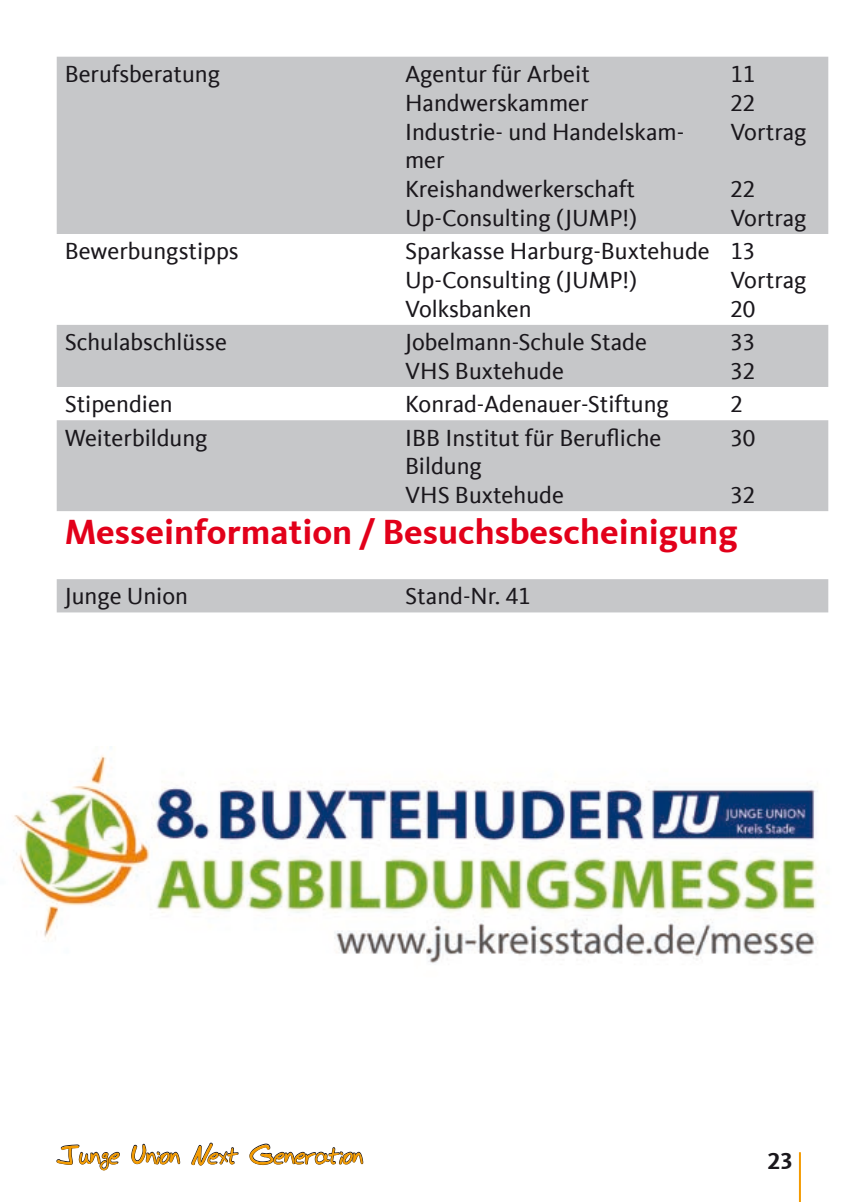
<style>
.page{position:relative;width:851px;height:1202px;background:#fff}
.page>*{position:absolute;margin:0;border:0;box-sizing:border-box;transform-origin:0 0}
.t1{font:700 36px "CDU Kievit Tab";color:#e2001a}
.t2{font:24px/28.8px "CDU Kievit Tab";color:#1a171c}
.t3{font:700 24px "Bud Hand";color:#f49b00}
.t4{font:700 24px "CDU Kievit Tab";color:#1a171c}
</style>
<div class="page">
<svg style="left:56px;top:1144px;width:64px;height:27px"></svg>
<svg style="left:131px;top:1143px;width:50px;height:22px"></svg>
<svg style="left:191px;top:1142px;width:48px;height:24px"></svg>
<svg style="left:249px;top:1143px;width:114px;height:22px"></svg>
<hr style="left:798px;top:1152px;width:2px;height:50px;background:#f49b00">
<svg style="left:57px;top:57px;width:771px;height:555px;fill:#c6c7c9"></svg>
<img style="left:13px;top:746px;width:815px;height:217px">
<p class="t2" style="left:65px;top:60px;width:157px">Berufsberatung</p>
<p class="t2" style="left:405px;top:60px;width:280px">Agentur für Arbeit<br>Handwerskammer<br>Industrie- und Handelskam&shy;mer<br>Kreishandwerkerschaft<br>Up-Consulting (JUMP!)</p>
<p class="t2" style="left:730px;top:60px;width:78px">11<br>22<br>Vortrag</p>
<p class="t2" style="left:730px;top:175px;width:78px">22<br>Vortrag</p>
<p class="t2" style="left:65px;top:237px;width:175px">Bewerbungstipps</p>
<p class="t2" style="left:405px;top:237px;width:306px">Sparkasse Harburg-Buxtehude<br>Up-Consulting (JUMP!)<br>Volksbanken</p>
<p class="t2" style="left:730px;top:237px;width:78px">13<br>Vortrag<br>20</p>
<p class="t2" style="left:65px;top:328px;width:164px">Schulabschlüsse</p>
<p class="t2" style="left:405px;top:328px;width:243px">Jobelmann-Schule Stade<br>VHS Buxtehude</p>
<p class="t2" style="left:730px;top:328px;width:27px">33<br>32</p>
<p class="t2" style="left:65px;top:390px;width:110px">Stipendien</p>
<p class="t2" style="left:405px;top:390px;width:265px">Konrad-Adenauer-Stiftung</p>
<p class="t2" style="left:730px;top:390px;width:14px">2</p>
<p class="t2" style="left:65px;top:423px;width:144px">Weiterbildung</p>
<p class="t2" style="left:405px;top:423px;width:258px">IBB Institut für Berufliche<br>Bildung<br>VHS Buxtehude</p>
<p class="t2" style="left:730px;top:423px;width:27px">30</p>
<p class="t2" style="left:730px;top:481px;width:27px">32</p>
<h1 class="t1" style="left:65px;top:511px;width:674px">Messeinformation / Besuchsbescheinigung</h1>
<p class="t2" style="left:65px;top:582px;width:125px">Junge Union</p>
<p class="t2" style="left:405px;top:582px;width:127px">Stand-Nr. 41</p>
<p class="t3" style="left:57px;top:1142px;width:307px">Junge Union Next Generation</p>
<p class="t4" style="left:767px;top:1147px;width:13px">23</p>
</div>
